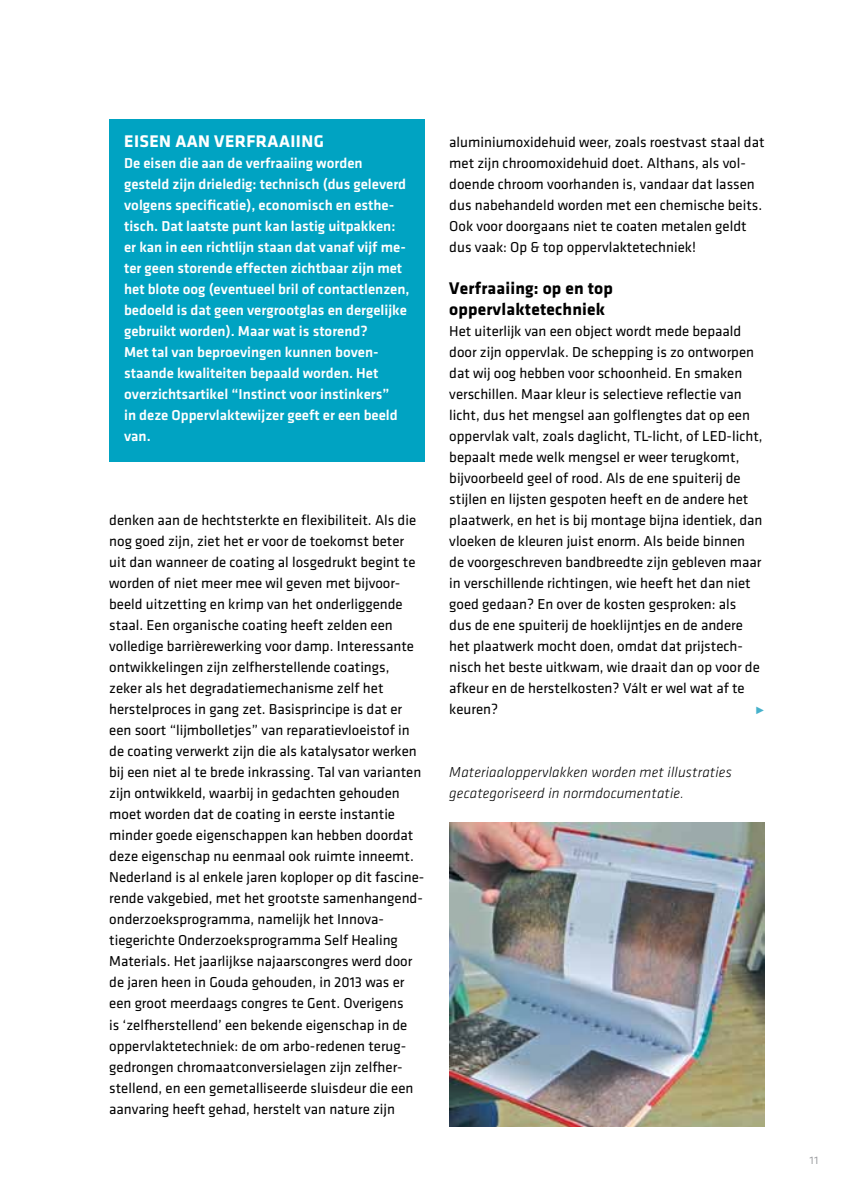
<style>
.page{position:relative;width:844px;height:1196px;background:#fff}
.page>*{position:absolute;margin:0;border:0;box-sizing:border-box;transform-origin:0 0}
.t1{font:700 17.5px/21px "Klavika";letter-spacing:.01em;color:#000}
.t2{font:700 17.5px "Klavika";letter-spacing:.025em;color:#fff}
.t3{font:14.88px/21px "Klavika";color:#000}
.t4{font:500 14.88px/21px "Klavika";color:#fff}
.t5{font:italic 300 14.88px/21px "Klavika";letter-spacing:.01em;color:#000}
.t6{font:14.88px "Klavika";color:#45b1cb}
.t7{font:14px "Klavika Light Caps SC";color:#939598}
</style>
<div class="page">
<img style="left:449px;top:823px;width:315px;height:303px">
<div style="left:109px;top:119px;width:315px;height:342px;background:#00a3c2"></div>
<p class="t2" style="left:124px;top:132px;width:201px">Eisen aan verfraaiing</p>
<p class="t4" style="left:124px;top:153px;width:287px">De eisen die aan de verfraaiing worden gesteld zijn drieledig: technisch (dus geleverd volgens specificatie), economisch en esthe&shy;tisch. Dat laatste punt kan lastig uitpakken: er kan in een richtlijn staan dat vanaf vijf me&shy;ter geen storende effecten zichtbaar zijn met het blote oog (eventueel bril of contactlenzen, bedoeld is dat geen vergrootglas en dergelijke gebruikt worden). Maar wat is storend?<br>Met tal van beproevingen kunnen boven&shy;staande kwaliteiten bepaald worden. Het overzichtsartikel “Instinct voor instinkers”<br>in deze Oppervlaktewijzer geeft er een beeld van.</p>
<p class="t3" style="left:109px;top:510px;width:316px">denken aan de hechtsterkte en flexibiliteit. Als die nog goed zijn, ziet het er voor de toekomst beter uit dan wanneer de coating al losgedrukt begint te worden of niet meer mee wil geven met bijvoor&shy;beeld uitzetting en krimp van het onderliggende staal. Een organische coating heeft zelden een volledige barrièrewerking voor damp. Interessante ontwikkelingen zijn zelfherstellende coatings, zeker als het degradatiemechanisme zelf het herstelproces in gang zet. Basisprincipe is dat er een soort “lijmbolletjes” van reparatievloeistof in de coating verwerkt zijn die als katalysator werken bij een niet al te brede inkrassing. Tal van varianten zijn ontwikkeld, waarbij in gedachten gehouden moet worden dat de coating in eerste instantie minder goede eigenschappen kan hebben doordat deze eigenschap nu eenmaal ook ruimte inneemt.<br>Nederland is al enkele jaren koploper op dit fascine&shy;rende vakgebied, met het grootste samenhangend&shy;onderzoeksprogramma, namelijk het Innova&shy;tiegerichte Onderzoeksprogramma Self Healing Materials. Het jaarlijkse najaarscongres werd door de jaren heen in Gouda gehouden, in 2013 was er een groot meerdaags congres te Gent. Overigens<br>is ‘zelfherstellend’ een bekende eigenschap in de oppervlaktetechniek: de om arbo-redenen terug&shy;gedrongen chromaatconversielagen zijn zelfher&shy;stellend, en een gemetalliseerde sluisdeur die een aanvaring heeft gehad, herstelt van nature zijn</p>
<p class="t3" style="left:449px;top:132px;width:316px">aluminiumoxidehuid weer, zoals roestvast staal dat met zijn chroomoxidehuid doet. Althans, als vol&shy;doende chroom voorhanden is, vandaar dat lassen dus nabehandeld worden met een chemische beits.<br>Ook voor doorgaans niet te coaten metalen geldt dus vaak: Op &amp; top oppervlaktetechniek!</p>
<p class="t1" style="left:449px;top:278px;width:165px">Verfraaiing: op en top oppervlaktetechniek</p>
<p class="t3" style="left:449px;top:321px;width:315px">Het uiterlijk van een object wordt mede bepaald door zijn oppervlak. De schepping is zo ontworpen dat wij oog hebben voor schoonheid. En smaken verschillen. Maar kleur is selectieve reflectie van licht, dus het mengsel aan golflengtes dat op een oppervlak valt, zoals daglicht, TL-licht, of LED-licht, bepaalt mede welk mengsel er weer terugkomt, bijvoorbeeld geel of rood. Als de ene spuiterij de stijlen en lijsten gespoten heeft en de andere het plaatwerk, en het is bij montage bijna identiek, dan vloeken de kleuren juist enorm. Als beide binnen de voorgeschreven bandbreedte zijn gebleven maar in verschillende richtingen, wie heeft het dan niet goed gedaan? En over de kosten gesproken: als<br>dus de ene spuiterij de hoeklijntjes en de andere het plaatwerk mocht doen, omdat dat prijstech&shy;nisch het beste uitkwam, wie draait dan op voor de afkeur en de herstelkosten? Vált er wel wat af te keuren?</p>
<p class="t6" style="left:755px;top:701px;width:11px">•</p>
<p class="t5" style="left:449px;top:762px;width:284px">Materiaaloppervlakken worden met illustraties gecategoriseerd in normdocumentatie.</p>
<p class="t7" style="left:809px;top:1151px;width:11px">11</p>
</div>
